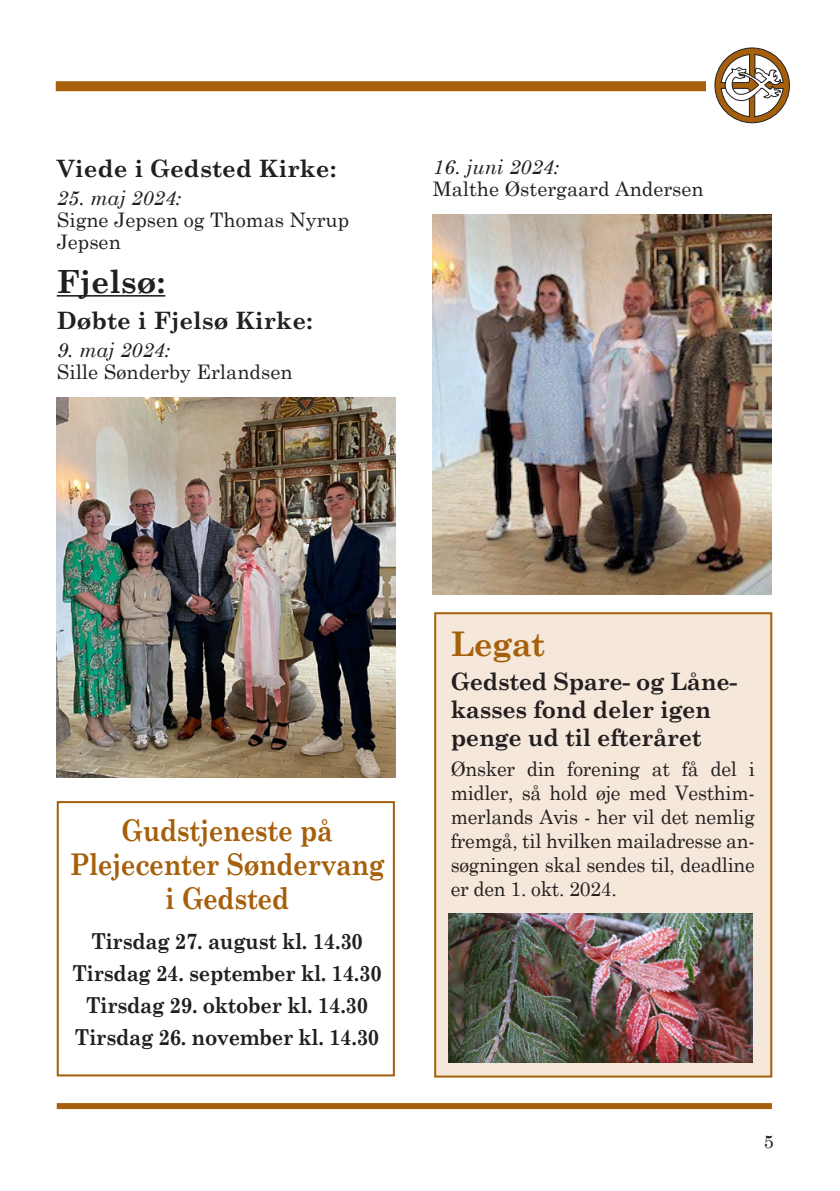
<style>
.page{position:relative;width:840px;height:1191px;background:#fff}
.page>*{position:absolute;margin:0;border:0;box-sizing:border-box;transform-origin:0 0}
.t1{font:700 34px "Century Schoolbook";letter-spacing:-.02em;color:#a6600b}
.Normal{font:700 32px "Century Schoolbook";color:#231f20}
.Normal-2{font:700 30px "Century Schoolbook";letter-spacing:-.015em;color:#a6600b;scale:.86 1}
.t2{font:700 24px/28px "Century Schoolbook";letter-spacing:-.015em;color:#231f20}
.t3{font:700 22px "Century Schoolbook";letter-spacing:-.015em;color:#231f20;scale:.91 1}
.t4{font:20px/24px "Century Schoolbook";color:#231f20}
.t5{font:italic 20px "Century Schoolbook";color:#231f20}
.Normal-3{font:18px "Century Schoolbook";color:#231f20}
</style>
<div class="page">
<svg style="left:714px;top:48px;width:75px;height:75px"></svg>
<div style="left:714px;top:48px;width:75px;height:75px;border:1px solid #231f20;border-radius:50%"></div>
<svg style="left:720px;top:54px;width:63px;height:63px"></svg>
<div style="left:56px;top:81px;width:649px;height:10px;background:#a6600b;border:2px solid #a6600b"></div>
<div style="left:57px;top:1103px;width:714px;height:6px;background:#a6600b"></div>
<hr style="left:57px;top:295px;width:108px;height:2px;background:#231f20">
<img style="left:57px;top:397px;width:338px;height:380px">
<img style="left:432px;top:215px;width:339px;height:379px">
<div style="left:57px;top:801px;width:337px;height:275px;background:#fff;border:2px solid #a6600b"></div>
<div style="left:434px;top:612px;width:337px;height:465px;background:#f5e8da;border:2px solid #a6600b"></div>
<img style="left:448px;top:913px;width:304px;height:149px">
<p class="t2" style="left:57px;top:154px;width:281px">Viede i Gedsted Kirke:</p>
<p class="t5" style="left:57px;top:185px;width:126px">25. maj 2024:</p>
<p class="t4" style="left:57px;top:208px;width:294px;line-height:22px">Signe Jepsen og Thomas Nyrup<br>Jepsen</p>
<p class="Normal" style="left:57px;top:262px;width:110px">Fjelsø:</p>
<p class="t2" style="left:57px;top:306px;width:257px">Døbte i Fjelsø Kirke:</p>
<p class="t5" style="left:57px;top:337px;width:115px">9. maj 2024:</p>
<p class="t4" style="left:57px;top:359px;width:237px">Sille Sønderby Erlandsen</p>
<p class="t5" style="left:432px;top:154px;width:128px">16. juni 2024:</p>
<p class="t4" style="left:432px;top:176px;width:272px">Malthe Østergaard Andersen</p>
<p class="Normal-2" style="left:121px;top:811px;width:247px">Gudstjeneste på</p>
<p class="Normal-2" style="left:70px;top:845px;width:367px">Plejecenter Søndervang</p>
<p class="Normal-2" style="left:165px;top:879px;width:146px">i Gedsted</p>
<p class="t3" style="left:91px;top:927px;width:300px">Tirsdag 27. august kl. 14.30</p>
<p class="t3" style="left:72px;top:959px;width:341px">Tirsdag 24. september kl. 14.30</p>
<p class="t3" style="left:86px;top:991px;width:311px">Tirsdag 29. oktober kl. 14.30</p>
<p class="t3" style="left:75px;top:1023px;width:336px">Tirsdag 26. november kl. 14.30</p>
<p class="t1" style="left:450px;top:623px;width:96px">Legat</p>
<p class="t2" style="left:450px;top:667px;width:288px">Gedsted Spare- og Låne&shy;kasses fond deler igen penge ud til efteråret</p>
<p class="t4" style="left:450px;top:756px;width:305px;text-align:justify">Ønsker din forening at få del i midler, så hold øje med Vesthim&shy;merlands Avis - her vil det nemlig fremgå, til hvilken mailadresse an&shy;søgningen skal sendes til, deadline er den 1. okt. 2024.</p>
<p class="Normal-3" style="left:763px;top:1129px;width:12px">5</p>
</div>
